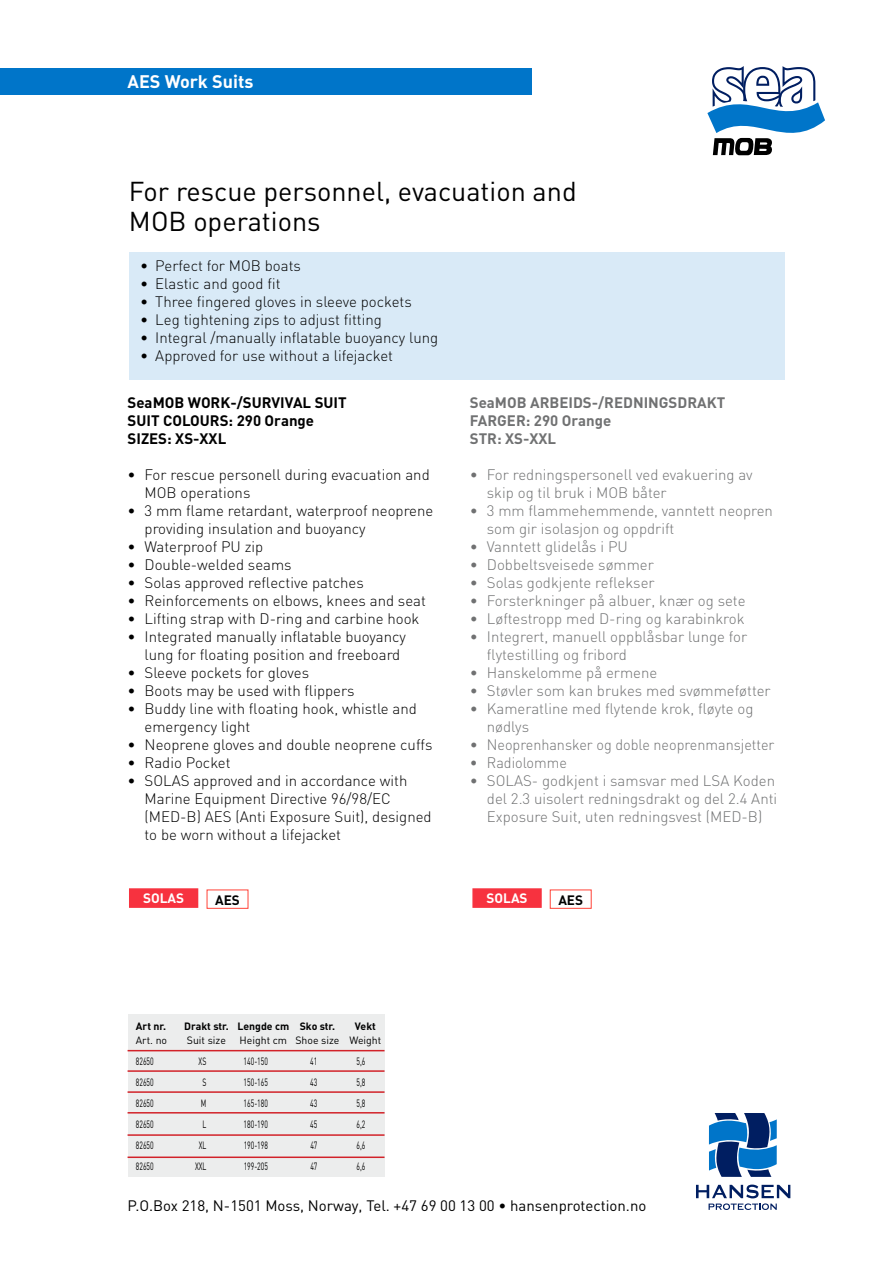
<style>
.page{position:relative;width:893px;height:1263px;background:#fff}
.page>*{position:absolute;margin:0;border:0;box-sizing:border-box;transform-origin:0 0}
.t1{font:27px/30px "DIN";color:#000}
.t2{font:18px "DIN Bold Alternate";color:#fff}
.t3{font:300 15px/18px "DIN";color:#000}
.t4{font:300 15px/18px "DIN";color:#707172}
.t5{font:15px "DIN";color:#000}
.t6{font:700 15px/18px "DIN";color:#000}
.t7{font:700 15px/18px "DIN";color:#707172}
.t8{font:300 15px "DIN";color:#707172;scale:.96 1}
.t9{font:700 13.5px "DIN";color:#fff}
.t10{font:700 13.5px "DIN";color:#000}
.t11{font:10.5px "DIN";color:#000;scale:.65 1}
.t12{font:10.5px "DIN";color:#000}
.t13{font:700 10.5px "DIN";color:#000}
</style>
<div class="page">
<div style="left:0;top:69px;width:531px;height:26px;background:#0075c9"></div>
<svg style="left:696px;top:1184px;width:94px;height:26px"></svg>
<svg style="left:709px;top:1113px;width:68px;height:64px"></svg>
<svg style="left:707px;top:66px;width:118px;height:89px"></svg>
<div style="left:129px;top:253px;width:655px;height:127px;background:#d9eaf7"></div>
<div style="left:128px;top:1015px;width:257px;height:162px;background:#eceded"></div>
<hr style="left:128px;top:1070px;width:257px;height:2px;background:#d22229">
<hr style="left:128px;top:1091px;width:257px;height:2px;background:#d22229">
<hr style="left:128px;top:1112px;width:257px;height:1px;background:#d22229">
<hr style="left:128px;top:1134px;width:257px;height:2px;background:#d22229">
<hr style="left:128px;top:1156px;width:257px;height:2px;background:#d22229">
<hr style="left:128px;top:1050px;width:257px;height:1px;background:#d22229">
<div style="left:129px;top:888px;width:69px;height:20px;background:#f7323f;border:2px solid #f7323f"></div>
<div style="left:472px;top:888px;width:70px;height:20px;background:#f7323f;border:2px solid #f7323f"></div>
<div style="left:207px;top:889px;width:41px;height:20px;border:1px solid #ff4338"></div>
<div style="left:550px;top:889px;width:42px;height:20px;border:1px solid #ff4338"></div>
<p class="t2" style="left:128px;top:70px;width:127px">AES Work Suits</p>
<h1 class="t1" style="left:129px;top:175px;width:449px">For rescue personnel, evacuation and<br>MOB operations</h1>
<p class="t3" style="left:140px;top:257px;width:162px">• Perfect for MOB boats</p>
<p class="t3" style="left:140px;top:275px;width:142px">• Elastic and good fit</p>
<p class="t3" style="left:140px;top:293px;width:273px">• Three fingered gloves in sleeve pockets</p>
<p class="t3" style="left:140px;top:311px;width:243px">• Leg tightening zips to adjust fitting</p>
<p class="t3" style="left:140px;top:329px;width:300px">• Integral /manually inflatable buoyancy lung</p>
<p class="t3" style="left:140px;top:347px;width:254px">• Approved for use without a lifejacket</p>
<p class="t6" style="left:128px;top:393px;width:221px">SeaMOB WORK-/SURVIVAL SUIT<br>SUIT COLOURS: 290 Orange<br>SIZES: XS-XXL</p>
<p class="t3" style="left:145px;top:465px;width:287px;text-indent:-17px">• For rescue personell during evacuation and<br>MOB operations</p>
<p class="t3" style="left:145px;top:501px;width:290px;text-indent:-17px">• 3 mm flame retardant, waterproof neoprene providing insulation and buoyancy</p>
<p class="t3" style="left:128px;top:537px;width:137px">• Waterproof PU zip</p>
<p class="t3" style="left:128px;top:555px;width:166px">• Double-welded seams</p>
<p class="t3" style="left:128px;top:573px;width:238px">• Solas approved reflective patches</p>
<p class="t3" style="left:128px;top:591px;width:300px">• Reinforcements on elbows, knees and seat</p>
<p class="t3" style="left:128px;top:609px;width:293px">• Lifting strap with D-ring and carbine hook</p>
<p class="t3" style="left:145px;top:627px;width:263px;text-indent:-17px">• Integrated manually inflatable buoyancy lung for floating position and freeboard</p>
<p class="t3" style="left:128px;top:663px;width:183px">• Sleeve pockets for gloves</p>
<p class="t3" style="left:128px;top:681px;width:228px">• Boots may be used with flippers</p>
<p class="t3" style="left:145px;top:699px;width:274px;text-indent:-17px">• Buddy line with floating hook, whistle and emergency light</p>
<p class="t3" style="left:128px;top:735px;width:306px">• Neoprene gloves and double neoprene cuffs</p>
<p class="t3" style="left:128px;top:753px;width:105px">• Radio Pocket</p>
<p class="t3" style="left:145px;top:771px;width:289px;text-indent:-17px">• SOLAS approved and in accordance with Marine Equipment Directive 96/98/EC (MED-B) AES (Anti Exposure Suit), designed to be worn without a lifejacket</p>
<p class="t7" style="left:470px;top:393px;width:257px">SeaMOB ARBEIDS-/REDNINGSDRAKT<br>FARGER: 290 Orange<br>STR: XS-XXL</p>
<p class="t4" style="left:487px;top:465px;width:267px;text-indent:-17px">• For redningspersonell ved evakuering av skip og til bruk i MOB båter</p>
<p class="t4" style="left:487px;top:501px;width:288px;text-indent:-17px">• 3 mm flammehemmende, vanntett neopren som gir isolasjon og oppdrift</p>
<p class="t4" style="left:470px;top:537px;width:159px">• Vanntett glidelås i PU</p>
<p class="t4" style="left:470px;top:555px;width:186px">• Dobbeltsveisede sømmer</p>
<p class="t4" style="left:470px;top:573px;width:186px">• Solas godkjente reflekser</p>
<p class="t4" style="left:470px;top:591px;width:277px">• Forsterkninger på albuer, knær og sete</p>
<p class="t4" style="left:470px;top:609px;width:276px">• Løftestropp med D-ring og karabinkrok</p>
<p class="t4" style="left:487px;top:627px;width:262px;text-indent:-17px">• Integrert, manuell oppblåsbar lunge for flytestilling og fribord</p>
<p class="t4" style="left:470px;top:663px;width:189px">• Hanskelomme på ermene</p>
<p class="t4" style="left:470px;top:681px;width:302px">• Støvler som kan brukes med svømmeføtter</p>
<p class="t4" style="left:487px;top:699px;width:268px;text-indent:-17px">• Kameratline med flytende krok, fløyte og nødlys</p>
<p class="t4" style="left:470px;top:735px;width:306px">• Neoprenhansker og doble neoprenmansjetter</p>
<p class="t8" style="left:470px;top:753px;width:103px">• Radiolomme</p>
<p class="t4" style="left:487px;top:771px;width:292px;text-indent:-17px">• SOLAS- godkjent i samsvar med LSA Koden del 2.3 uisolert redningsdrakt og del 2.4 Anti<br>Exposure Suit, uten redningsvest (MED-B)</p>
<p class="t9" style="left:143px;top:889px;width:43px">SOLAS</p>
<p class="t9" style="left:487px;top:889px;width:43px">SOLAS</p>
<p class="t10" style="left:215px;top:891px;width:26px">AES</p>
<p class="t10" style="left:558px;top:891px;width:26px">AES</p>
<p class="t13" style="left:136px;top:1020px;width:32px">Art nr.</p>
<p class="t13" style="left:184px;top:1020px;width:153px">Drakt str. Lengde cm Sko str.</p>
<p class="t13" style="left:355px;top:1020px;width:22px">Vekt</p>
<p class="t12" style="left:136px;top:1033px;width:33px">Art. no</p>
<p class="t12" style="left:187px;top:1033px;width:41px">Suit size</p>
<p class="t12" style="left:240px;top:1033px;width:143px">Height cm Shoe size Weight</p>
<p class="t11" style="left:136px;top:1054px;width:29px">82650</p>
<p class="t11" style="left:199px;top:1054px;width:13px">XS</p>
<p class="t11" style="left:244px;top:1054px;width:39px">140-150</p>
<p class="t11" style="left:310px;top:1054px;width:12px">41</p>
<p class="t11" style="left:356px;top:1054px;width:15px">5,6</p>
<p class="t11" style="left:136px;top:1075px;width:29px">82650</p>
<p class="t11" style="left:202px;top:1075px;width:8px">S</p>
<p class="t11" style="left:244px;top:1075px;width:39px">150-165</p>
<p class="t11" style="left:310px;top:1075px;width:12px">43</p>
<p class="t11" style="left:356px;top:1075px;width:15px">5,8</p>
<p class="t11" style="left:136px;top:1096px;width:29px">82650</p>
<p class="t11" style="left:201px;top:1096px;width:10px">M</p>
<p class="t11" style="left:244px;top:1096px;width:39px">165-180</p>
<p class="t11" style="left:310px;top:1096px;width:12px">43</p>
<p class="t11" style="left:356px;top:1096px;width:15px">5,8</p>
<p class="t11" style="left:136px;top:1117px;width:29px">82650</p>
<p class="t11" style="left:203px;top:1117px;width:8px">L</p>
<p class="t11" style="left:244px;top:1117px;width:39px">180-190</p>
<p class="t11" style="left:310px;top:1117px;width:12px">45</p>
<p class="t11" style="left:357px;top:1117px;width:15px">6,2</p>
<p class="t11" style="left:136px;top:1138px;width:29px">82650</p>
<p class="t11" style="left:199px;top:1138px;width:13px">XL</p>
<p class="t11" style="left:244px;top:1138px;width:39px">190-198</p>
<p class="t11" style="left:310px;top:1138px;width:12px">47</p>
<p class="t11" style="left:357px;top:1138px;width:15px">6,6</p>
<p class="t11" style="left:136px;top:1159px;width:29px">82650</p>
<p class="t11" style="left:195px;top:1159px;width:19px">XXL</p>
<p class="t11" style="left:244px;top:1159px;width:39px">199-205</p>
<p class="t11" style="left:310px;top:1159px;width:12px">47</p>
<p class="t11" style="left:357px;top:1159px;width:15px">6,6</p>
<p class="t5" style="left:128px;top:1196px;width:520px">P.O.Box 218, N-1501 Moss, Norway, Tel. +47 69 00 13 00 • hansenprotection.no</p>
</div>
